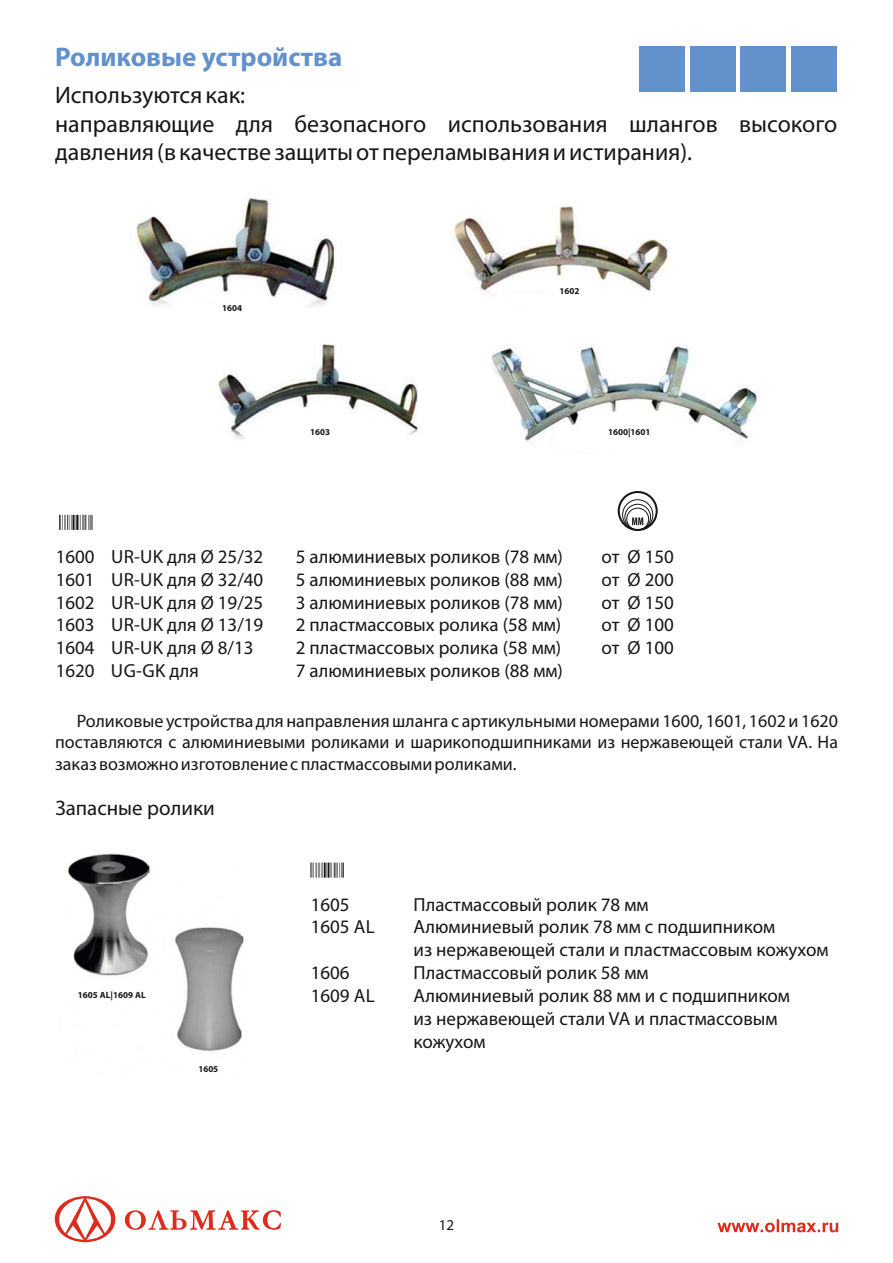
<style>
.page{position:relative;width:893px;height:1263px;background:#fff}
.page>*{position:absolute;margin:0;border:0;box-sizing:border-box;transform-origin:0 0}
.t1{font:700 27px "Myriad Pro";color:#6391cb}
.t2{font:24px/28.8px "Myriad Pro";color:#151616}
.t3{font:21px "Myriad Pro";color:#151616}
.t4{font:19.05px/22.8px "Myriad Pro";color:#151616}
.t5{font:18px/21.6px "Myriad Pro";color:#151616;text-align:justify}
.t6{font:15px "Myriad Pro";color:#151616}
.t7{font:700 9px "Myriad Pro";color:#151616}
</style>
<div class="page">
<div style="left:740px;top:46px;width:46px;height:46px;background:#6391cb"></div>
<div style="left:791px;top:46px;width:46px;height:46px;background:#6391cb"></div>
<div style="left:638px;top:46px;width:46px;height:46px;background:#6391cb"></div>
<div style="left:690px;top:46px;width:45px;height:46px;background:#6391cb"></div>
<svg style="left:717px;top:1219px;width:121px;height:13px"></svg>
<svg style="left:54px;top:1196px;width:227px;height:46px"></svg>
<svg style="left:59px;top:515px;width:34px;height:15px"></svg>
<img style="left:135px;top:198px;width:623px;height:244px">
<div style="left:618px;top:491px;width:40px;height:40px;border:2px solid #151616;border-radius:50%"></div>
<div style="left:622px;top:499px;width:31px;height:31px;border:1px solid #151616;border-radius:50%"></div>
<div style="left:624px;top:504px;width:27px;height:26px;border:1px solid #151616;border-radius:50%"></div>
<div style="left:626px;top:508px;width:23px;height:22px;border:1px solid #151616;border-radius:50%"></div>
<svg style="left:632px;top:517px;width:11px;height:8px"></svg>
<img style="left:67px;top:853px;width:177px;height:199px">
<svg style="left:310px;top:862px;width:34px;height:16px"></svg>
<h1 class="t1" style="left:55px;top:46px;width:289px">Роликовые устройства</h1>
<p class="t2" style="left:55px;top:82px;width:784px">Используются как:<br>направляющие для безопасного использования шлангов высокого давления (в качестве защиты от переламывания и истирания).</p>
<p class="t7" style="left:222px;top:304px;width:21px">1604</p>
<p class="t7" style="left:560px;top:287px;width:21px">1602</p>
<p class="t7" style="left:310px;top:428px;width:21px">1603</p>
<p class="t7" style="left:608px;top:428px;width:44px">1600|1601</p>
<p class="t4" style="left:296px;top:547px;width:269px;text-align:justify">5 алюминиевых роликов (78 мм)<br>5 алюминиевых роликов (88 мм)<br>3 алюминиевых роликов (78 мм)<br>2 пластмассовых ролика (58 мм)<br>2 пластмассовых ролика (58 мм)<br>7 алюминиевых роликов (88 мм)</p>
<p class="t4" style="left:601px;top:547px;width:74px;text-align:justify">от Ø 150 от Ø 200 от Ø 150 от Ø 100 от Ø 100</p>
<p class="t5" style="left:55px;top:711px;width:784px;text-indent:22px">Роликовые устройства для направления шланга с артикульными номерами 1600, 1601, 1602 и 1620 поставляются с алюминиевыми роликами и шарикоподшипниками из нержавеющей стали VA. На заказ возможно изготовление с пластмассовыми роликами.</p>
<p class="t3" style="left:55px;top:799px;width:161px">Запасные ролики</p>
<p class="t4" style="left:56px;top:547px;width:209px">1600 UR-UK для Ø 25/32<br>1601 UR-UK для Ø 32/40<br>1602 UR-UK для Ø 19/25<br>1603 UR-UK для Ø 13/19<br>1604 UR-UK для Ø 8/13<br>1620 UG-GK для</p>
<p class="t4" style="left:311px;top:894px;width:66px">1605<br>1605 AL</p>
<p class="t4" style="left:311px;top:963px;width:41px">1606</p>
<p class="t7" style="left:78px;top:992px;width:69px">1605 AL|1609 AL</p>
<p class="t4" style="left:311px;top:986px;width:66px">1609 AL</p>
<p class="t7" style="left:198px;top:1065px;width:21px">1605</p>
<p class="t4" style="left:413px;top:894px;width:417px">Пластмассовый ролик 78 мм<br>Алюминиевый ролик 78 мм с подшипником<br>из нержавеющей стали и пластмассовым кожухом<br>Пластмассовый ролик 58 мм<br>Алюминиевый ролик 88 мм и с подшипником<br>из нержавеющей стали VA и пластмассовым кожухом</p>
<p class="t6" style="left:439px;top:1215px;width:17px">12</p>
</div>
